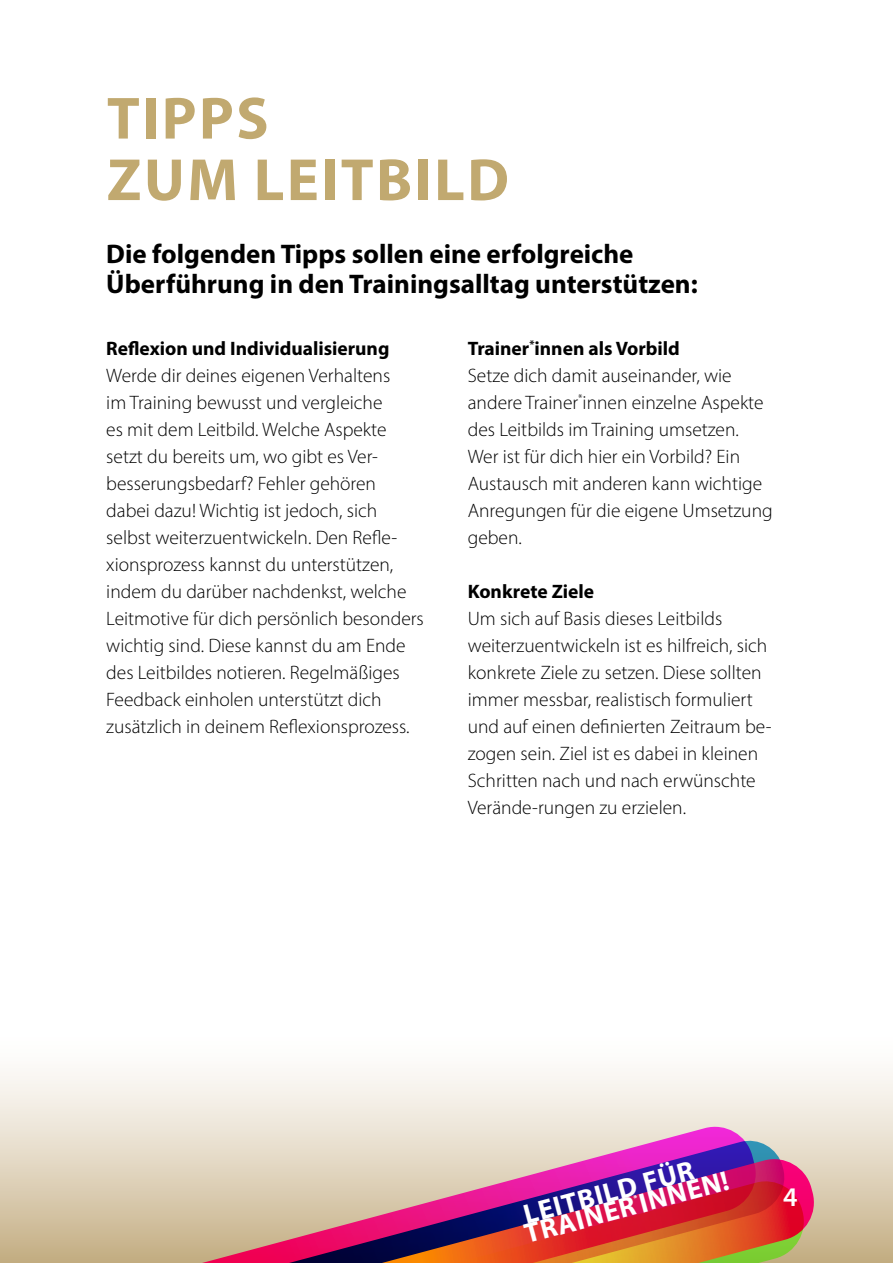
<style>
.page{position:relative;width:893px;height:1263px;background:#fff}
.page>*{position:absolute;margin:0;border:0;box-sizing:border-box;transform-origin:0 0}
.t1{font:700 60px/61.5px "Myriad Pro";letter-spacing:.04em;color:#c1a970}
.t2{font:700 27.9px "Myriad Pro";color:#fff}
.t3{font:700 27px/30px "Myriad Pro";color:#000}
.t4{font:600 27px "Myriad Pro";color:#fff}
.t5{font:300 19.5px/27px "Myriad Pro";color:#000}
.t6{font:700 19.5px "Myriad Pro";color:#000}
.s1{font-weight:700}
</style>
<div class="page">
<div style="left:0;top:1031px;width:893px;height:232px;background:linear-gradient(to bottom,#fff,#c6b188)"></div>
<svg style="left:77px;top:1177px;width:27px;height:86px;background:#d0bf9e"></svg>
<svg style="left:104px;top:1122px;width:656px;height:141px;background:#e1d2c0"></svg>
<svg style="left:205px;top:1137px;width:583px;height:18px;background:#dcb9cc"></svg>
<svg style="left:192px;top:1155px;width:626px;height:108px;background:#be6576"></svg>
<svg style="left:633px;top:1195px;width:5px;height:4px"></svg>
<h1 class="t1" style="left:107px;top:86px;width:404px">TIPPS<br>ZUM LEITBILD</h1>
<h3 class="t3" style="left:106px;top:238px;width:593px">Die folgenden Tipps sollen eine erfolgreiche<br>Überführung in den Trainingsalltag unterstützen:</h3>
<p class="t6" style="left:106px;top:335px;width:285px">Reflexion und Individualisierung</p>
<p class="t5" style="left:106px;top:362px;width:319px">Werde dir deines eigenen Verhaltens<br>im Training bewusst und vergleiche<br>es mit dem Leitbild. Welche Aspekte setzt du bereits um, wo gibt es Ver&shy;besserungsbedarf? Fehler gehören dabei dazu! Wichtig ist jedoch, sich selbst weiterzuentwickeln. Den Refle&shy;xionsprozess kannst du unterstützen, indem du darüber nachdenkst, welche Leitmotive für dich persönlich besonders wichtig sind. Diese kannst du am Ende des Leitbildes notieren. Regelmäßiges Feedback einholen unterstützt dich zusätzlich in deinem Reflexionsprozess.</p>
<p class="t5" style="left:468px;top:335px;width:306px"><span class="s1">Trainer</span><sup>*</sup><span class="s1">innen als Vorbild<br></span>Setze dich damit auseinander, wie andere Trainer<sup>*</sup>innen einzelne Aspekte des Leitbilds im Training umsetzen.<br>Wer ist für dich hier ein Vorbild? Ein<br>Austausch mit anderen kann wichtige<br>Anregungen für die eigene Umsetzung geben.</p>
<p class="t6" style="left:468px;top:579px;width:128px">Konkrete Ziele</p>
<p class="t5" style="left:468px;top:605px;width:305px">Um sich auf Basis dieses Leitbilds weiterzuentwickeln ist es hilfreich, sich konkrete Ziele zu setzen. Diese sollten immer messbar, realistisch formuliert und auf einen definierten Zeitraum be&shy;zogen sein. Ziel ist es dabei in kleinen Schritten nach und nach erwünschte Verände-rungen zu erzielen.</p>
<h2 class="t2" style="left:519px;top:1197px;width:177px;rotate:-15deg">LEITBILD FÜR</h2>
<h2 class="t2" style="left:520px;top:1217px;width:212px;rotate:-15deg">TRAINERINNEN!</h2>
<h3 class="t4" style="left:783px;top:1179px;width:16px">4</h3>
</div>
